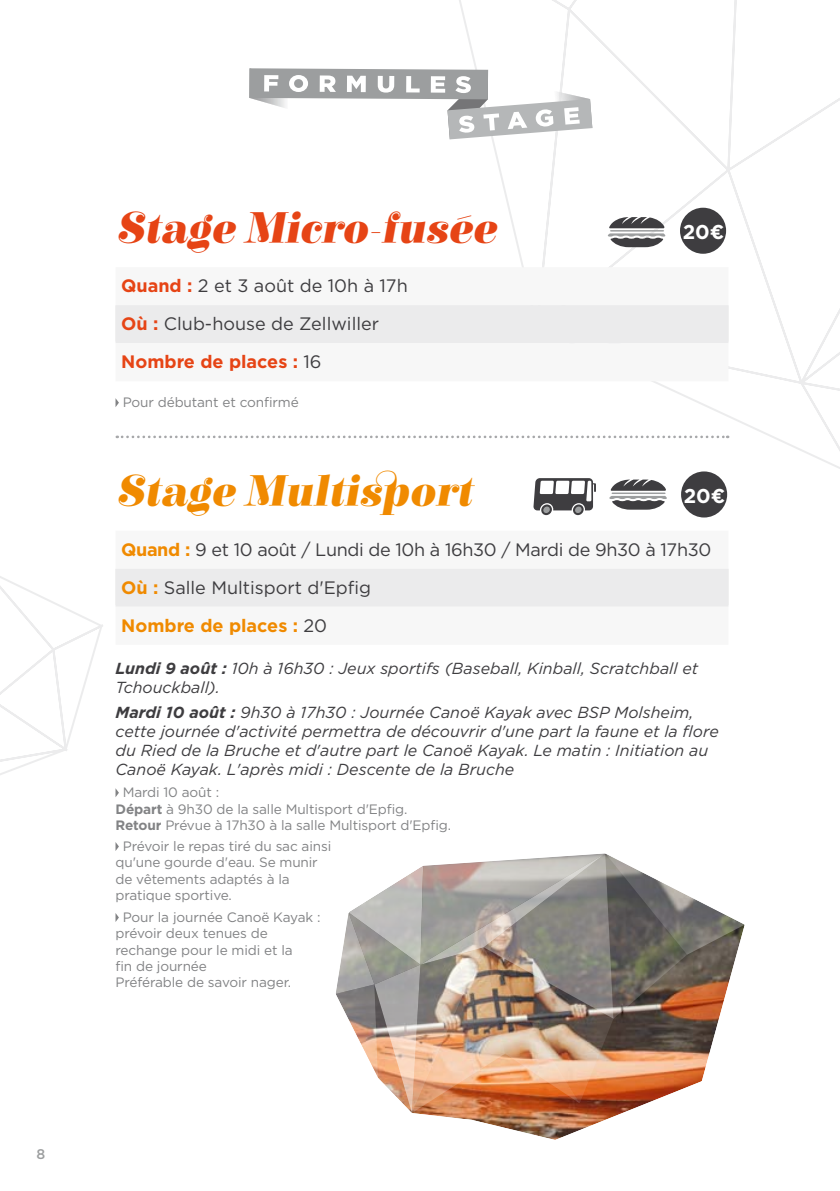
<style>
.page{position:relative;width:840px;height:1191px;background:#fff}
.page>*{position:absolute;margin:0;border:0;box-sizing:border-box;transform-origin:0 0}
.t1{font:italic 900 44px "Elsie Swash Caps";color:#e64415}
.t2{font:italic 900 44px "Elsie Swash Caps";color:#f08a00}
.t3{font:700 20px "Gotham";color:#fff}
.t4{font:18px/38px "Gotham";letter-spacing:-.02em;color:#3e3d40}
.t5{font:18px/38px "Gotham";color:#3e3d40}
.t6{font:italic 16px/19.2px "Gotham";color:#3e3d40}
.t7{font:500 14px "Gotham";color:#9c9e9f}
.t8{font:13.6px/16.4px "Gotham";letter-spacing:-.01em;color:#828385}
.s1{font-weight:700;color:#e64415}
.s2{font-weight:700;color:#f08a00}
.s3{font-weight:700}
</style>
<div class="page">
<svg style="left:441px;top:0;width:398px;height:477px"></svg>
<svg style="left:0;top:576px;width:103px;height:199px"></svg>
<svg style="left:249px;top:68px;width:343px;height:71px"></svg>
<div style="left:115px;top:267px;width:613px;height:38px;background:#f7f7f7"></div>
<div style="left:115px;top:305px;width:613px;height:38px;background:#ebebec"></div>
<div style="left:115px;top:343px;width:613px;height:38px;background:#f7f7f7"></div>
<svg style="left:117px;top:435px;width:610px;height:3px"></svg>
<div style="left:115px;top:531px;width:613px;height:38px;background:#f7f7f7"></div>
<div style="left:115px;top:569px;width:613px;height:38px;background:#ebebec"></div>
<div style="left:115px;top:607px;width:613px;height:38px;background:#f7f7f7"></div>
<svg style="left:115px;top:398px;width:4px;height:9px"></svg>
<svg style="left:115px;top:788px;width:4px;height:9px"></svg>
<svg style="left:115px;top:842px;width:4px;height:9px"></svg>
<svg style="left:115px;top:913px;width:4px;height:9px"></svg>
<div style="left:679px;top:208px;width:46px;height:46px;background:#3e3d40;border-radius:50%"></div>
<svg style="left:606px;top:217px;width:59px;height:30px"></svg>
<svg style="left:609px;top:479px;width:58px;height:30px"></svg>
<div style="left:680px;top:471px;width:46px;height:46px;background:#3e3d40;border-radius:50%"></div>
<div style="left:572px;top:504px;width:11px;height:11px;background:#3e3d40;border-radius:50%"></div>
<svg style="left:540px;top:504px;width:12px;height:11px"></svg>
<svg style="left:533px;top:478px;width:62px;height:35px"></svg>
<svg style="left:413px;top:924px;width:332px;height:216px"></svg>
<img style="left:336px;top:853px;width:408px;height:260px">
<p class="t7" style="left:37px;top:1145px;width:10px">8</p>
<h1 class="t1" style="left:115px;top:204px;width:390px">Stage Micro-fusée</h1>
<h3 class="t5" style="left:121px;top:266px;width:288px"><span class="s1">Quand :</span> 2 et 3 août de 10h à 17h<br><span class="s1">Où :</span> Club-house de Zellwiller<br><span class="s1">Nombre de places :</span> 16</h3>
<p class="t8" style="left:123px;top:394px;width:177px">Pour débutant et confirmé</p>
<h2 class="t3" style="left:682px;top:218px;width:43px">20€</h2>
<h1 class="t2" style="left:115px;top:467px;width:366px">Stage Multisport</h1>
<h3 class="t4" style="left:121px;top:530px;width:591px"><span class="s2">Quand :</span> 9 et 10 août / Lundi de 10h à 16h30 / Mardi de 9h30 à 17h30<br><span class="s2">Où :</span> Salle Multisport d'Epfig<br><span class="s2">Nombre de places :</span> 20</h3>
<p class="t6" style="left:115px;top:658px;width:584px"><span class="s3">Lundi 9 août :</span> 10h à 16h30 : Jeux sportifs (Baseball, Kinball, Scratchball et<br>Tchouckball).</p>
<p class="t6" style="left:115px;top:702px;width:604px"><span class="s3">Mardi 10 août :</span> 9h30 à 17h30 : Journée Canoë Kayak avec BSP Molsheim, cette journée d'activité permettra de découvrir d'une part la faune et la flore du Ried de la Bruche et d'autre part le Canoë Kayak. Le matin : Initiation au Canoë Kayak. L'après midi : Descente de la Bruche</p>
<p class="t8" style="left:115px;top:784px;width:337px;text-indent:7px">Mardi 10 août :<br><span class="s3">Départ</span> à 9h30 de la salle Multisport d'Epfig.<br><span class="s3">Retour</span> Prévue à 17h30 à la salle Multisport d'Epfig.</p>
<p class="t8" style="left:115px;top:837px;width:217px;text-indent:7px">Prévoir le repas tiré du sac ainsi qu'une gourde d'eau. Se munir de vêtements adaptés à la pratique sportive.</p>
<p class="t8" style="left:115px;top:908px;width:206px;text-indent:7px">Pour la journée Canoë Kayak : prévoir deux tenues de rechange pour le midi et la<br>fin de journée<br>Préférable de savoir nager.</p>
<h2 class="t3" style="left:683px;top:482px;width:43px">20€</h2>
</div>
